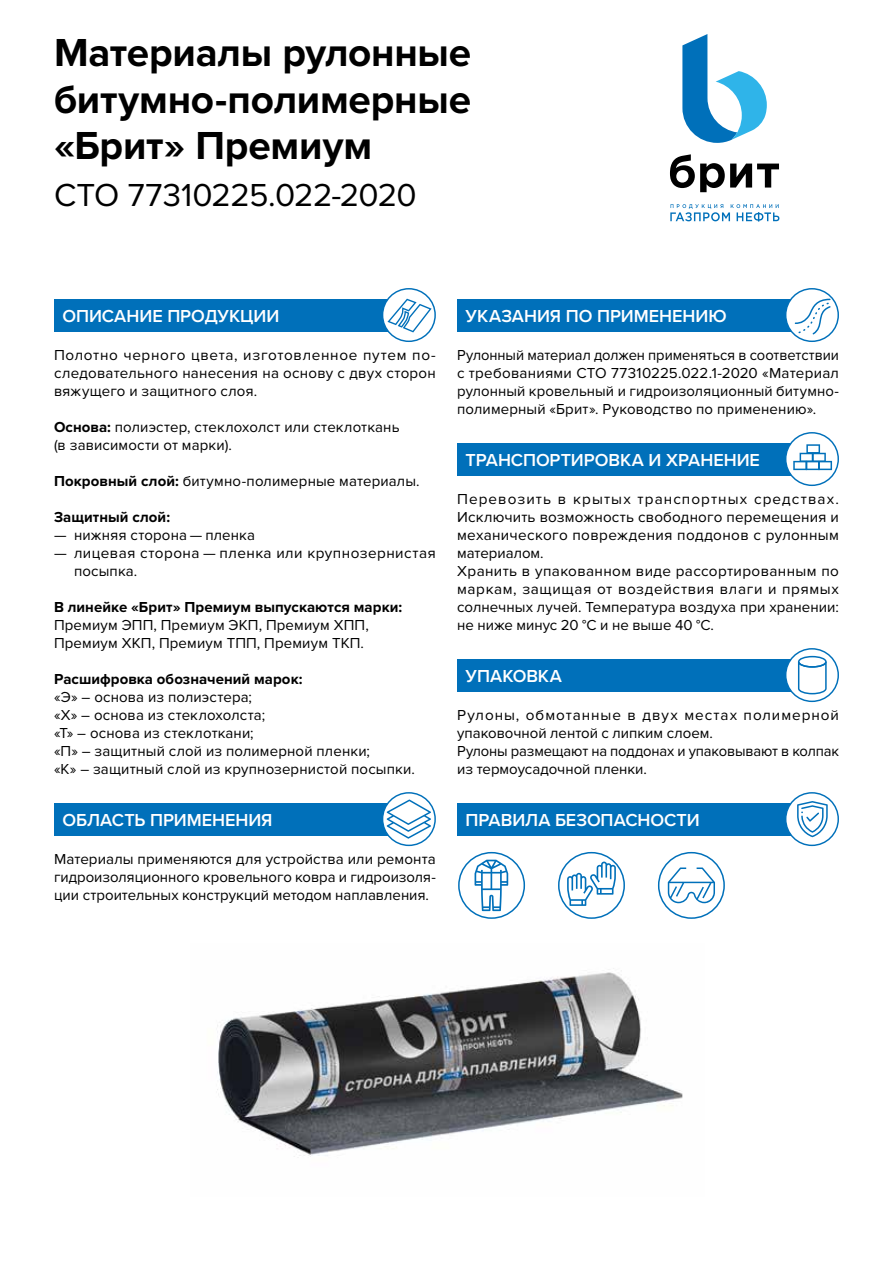
<style>
.page{position:relative;width:893px;height:1263px;background:#fff}
.page>*{position:absolute;margin:0;border:0;box-sizing:border-box;transform-origin:0 0}
.t1{font:700 40.5px/46.5px "Proxima Nova";letter-spacing:-.005em;color:#000;text-align:justify}
.t2{font:33px "Proxima Nova";letter-spacing:-.02em;color:#000}
.t3{font:600 18px "Proxima Nova";letter-spacing:-.005em;color:#fff}
.t4{font:15px/18px "Proxima Nova";letter-spacing:.01em;color:#000}
.t5{font:700 15px "Proxima Nova";letter-spacing:.005em;color:#000}
.t6{font:15px/18px "Proxima Nova";letter-spacing:.03em;color:#000}
.s1{font-weight:700}
</style>
<div class="page">
<svg style="left:670px;top:204px;width:109px;height:18px"></svg>
<svg style="left:682px;top:34px;width:85px;height:109px"></svg>
<svg style="left:670px;top:154px;width:109px;height:38px"></svg>
<div style="left:54px;top:299px;width:344px;height:32px;background:#0070ba"></div>
<svg style="left:383px;top:289px;width:52px;height:52px"></svg>
<div style="left:382px;top:288px;width:54px;height:54px;border:1px solid #0070ba;border-radius:50%"></div>
<div style="left:54px;top:803px;width:344px;height:32px;background:#0070ba"></div>
<svg style="left:383px;top:793px;width:52px;height:52px"></svg>
<div style="left:382px;top:792px;width:54px;height:54px;border:1px solid #0070ba;border-radius:50%"></div>
<svg style="left:387px;top:299px;width:45px;height:33px"></svg>
<svg style="left:387px;top:799px;width:44px;height:40px"></svg>
<div style="left:457px;top:299px;width:344px;height:32px;background:#0070ba"></div>
<div style="left:786px;top:289px;width:52px;height:52px;background:#fff;border-radius:50%"></div>
<div style="left:785px;top:288px;width:54px;height:54px;border:1px solid #0070ba;border-radius:50%"></div>
<div style="left:457px;top:443px;width:344px;height:32px;background:#0070ba"></div>
<svg style="left:786px;top:433px;width:52px;height:52px"></svg>
<div style="left:785px;top:432px;width:54px;height:54px;border:1px solid #0070ba;border-radius:50%"></div>
<div style="left:457px;top:659px;width:344px;height:32px;background:#0070ba"></div>
<div style="left:786px;top:649px;width:52px;height:52px;background:#fff;border-radius:50%"></div>
<div style="left:785px;top:648px;width:54px;height:54px;border:1px solid #0070ba;border-radius:50%"></div>
<svg style="left:798px;top:656px;width:29px;height:38px"></svg>
<svg style="left:793px;top:444px;width:39px;height:26px"></svg>
<svg style="left:795px;top:299px;width:36px;height:35px"></svg>
<img style="left:217px;top:968px;width:466px;height:189px">
<div style="left:457px;top:803px;width:344px;height:32px;background:#0070ba"></div>
<div style="left:786px;top:793px;width:52px;height:52px;background:#fff;border-radius:50%"></div>
<div style="left:785px;top:792px;width:54px;height:54px;border:1px solid #0070ba;border-radius:50%"></div>
<div style="left:558px;top:852px;width:67px;height:67px;border:2px solid #0070ba;border-radius:50%"></div>
<div style="left:658px;top:852px;width:67px;height:67px;border:2px solid #0070ba;border-radius:50%"></div>
<svg style="left:797px;top:801px;width:31px;height:36px"></svg>
<svg style="left:567px;top:861px;width:49px;height:45px"></svg>
<svg style="left:668px;top:867px;width:47px;height:36px"></svg>
<div style="left:458px;top:852px;width:67px;height:67px;border:2px solid #0070ba;border-radius:50%"></div>
<svg style="left:475px;top:860px;width:33px;height:51px"></svg>
<h1 class="t1" style="left:54px;top:28px;width:419px">Материалы рулонные битумно-полимерные «Брит» Премиум</h1>
<h2 class="t2" style="left:54px;top:176px;width:364px">СТО 77310225.022-2020</h2>
<p class="t3" style="left:63px;top:303px;width:218px">ОПИСАНИЕ ПРОДУКЦИИ</p>
<p class="t4" style="left:54px;top:347px;width:383px;text-align:justify">Полотно черного цвета, изготовленное путем по&shy;следовательного нанесения на основу с двух сторон вяжущего и защитного слоя.</p>
<p class="t4" style="left:54px;top:419px;width:347px"><span class="s1">Основа:</span> полиэстер, стеклохолст или стеклоткань (в зависимости от марки).</p>
<p class="t4" style="left:54px;top:473px;width:367px"><span class="s1">Покровный слой:</span> битумно-полимерные материалы.</p>
<p class="t5" style="left:54px;top:506px;width:118px">Защитный слой:</p>
<p class="t4" style="left:54px;top:527px;width:202px">— нижняя сторона — пленка</p>
<p class="t6" style="left:74px;top:545px;width:363px;text-indent:-20px">— лицевая сторона — пленка или крупнозернистая посыпка.</p>
<p class="t5" style="left:54px;top:596px;width:350px">В линейке «Брит» Премиум выпускаются марки:</p>
<p class="t4" style="left:54px;top:617px;width:316px">Премиум ЭПП, Премиум ЭКП, Премиум ХПП,<br>Премиум ХКП, Премиум ТПП, Премиум ТКП.</p>
<p class="t5" style="left:54px;top:668px;width:250px">Расшифровка обозначений марок:</p>
<p class="t4" style="left:54px;top:689px;width:362px">«Э» – основа из полиэстера;<br>«Х» – основа из стеклохолста;<br>«Т» – основа из стеклоткани;<br>«П» – защитный слой из полимерной пленки;<br>«К» – защитный слой из крупнозернистой посыпки.</p>
<p class="t3" style="left:63px;top:807px;width:212px">ОБЛАСТЬ ПРИМЕНЕНИЯ</p>
<p class="t4" style="left:54px;top:851px;width:383px;text-align:justify">Материалы применяются для устройства или ремонта гидроизоляционного кровельного ковра и гидроизоля&shy;ции строительных конструкций методом наплавления.</p>
<p class="t3" style="left:466px;top:303px;width:263px">УКАЗАНИЯ ПО ПРИМЕНЕНИЮ</p>
<p class="t4" style="left:457px;top:347px;width:383px;text-align:justify">Рулонный материал должен применяться в соответствии с требованиями СТО 77310225.022.1-2020 «Материал рулонный кровельный и гидроизоляционный битумно&shy;полимерный «Брит». Руководство по применению».</p>
<p class="t3" style="left:466px;top:447px;width:296px">ТРАНСПОРТИРОВКА И ХРАНЕНИЕ</p>
<p class="t4" style="left:457px;top:491px;width:383px">Перевозить в крытых транспортных средствах.<br>Исключить возможность свободного перемещения и механического повреждения поддонов с рулонным материалом.<br>Хранить в упакованном виде рассортированным по маркам, защищая от воздействия влаги и прямых солнечных лучей. Температура воздуха при хранении: не ниже минус 20 °С и не выше 40 °С.</p>
<p class="t3" style="left:466px;top:663px;width:98px">УПАКОВКА</p>
<p class="t4" style="left:457px;top:707px;width:383px">Рулоны, обмотанные в двух местах полимерной упаковочной лентой с липким слоем.<br>Рулоны размещают на поддонах и упаковывают в колпак из термоусадочной пленки.</p>
<p class="t3" style="left:466px;top:807px;width:236px">ПРАВИЛА БЕЗОПАСНОСТИ</p>
</div>
